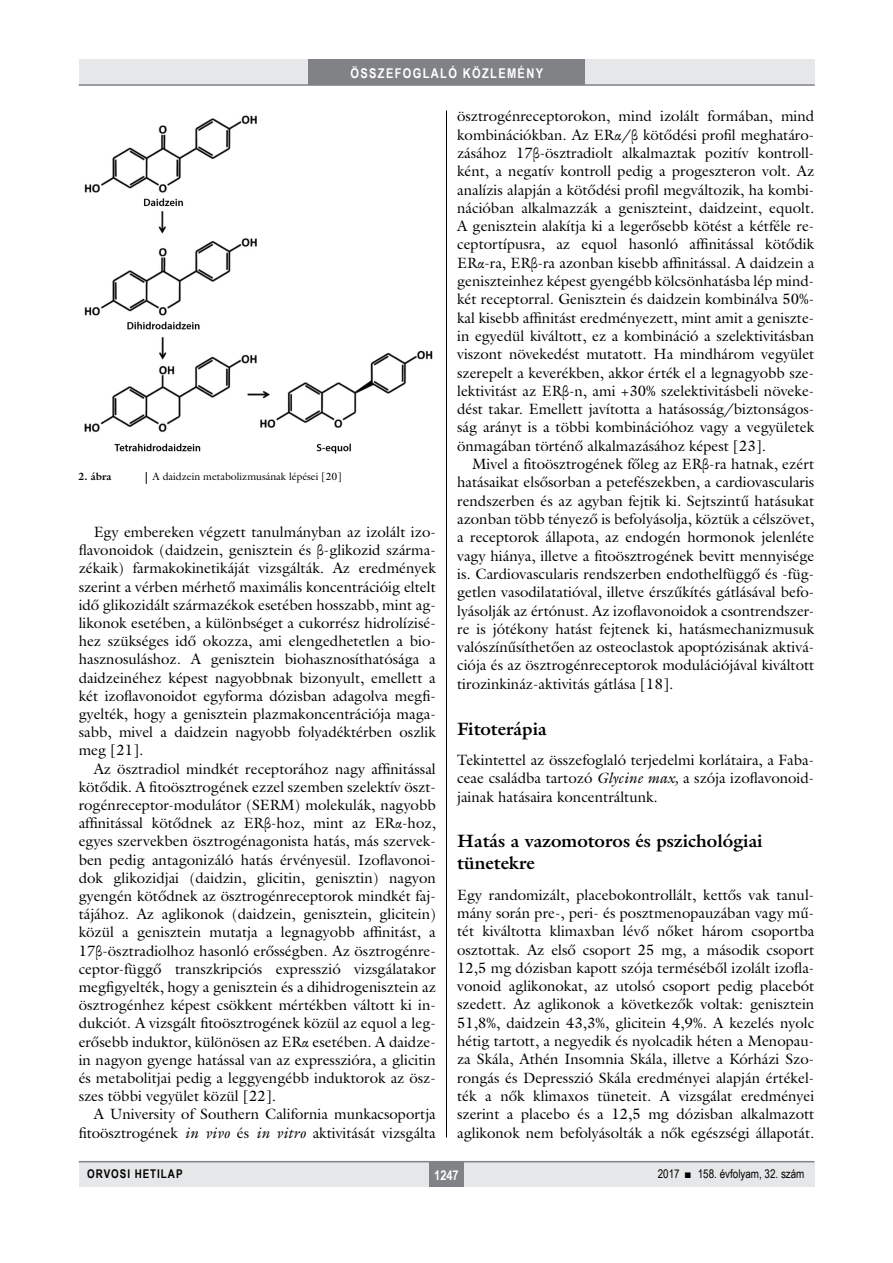
<style>
.page{position:relative;width:893px;height:1263px;background:#fff}
.page>*{position:absolute;margin:0;border:0;box-sizing:border-box;transform-origin:0 0}
.alcimbold{font:700 18px/21.9px "Galliard Reg";color:#000}
.Body_Text{font:15px/18.1px "Galliard Reg";color:#000;text-align:justify}
.Body_tompa{font:15px/18.3px "Galliard Reg";color:#000;text-align:justify}
.t1{font:700 13.5px "Arial Narrow";letter-spacing:.1em;color:#fff}
.t2{font:12px "Arial Narrow";color:#000}
.t3{font:700 12px "Arial Narrow";letter-spacing:.08em;color:#000}
.kepalairas2{font:10.5px "Galliard Reg";color:#000}
.kepalairas1{font:700 10.5px "Galliard Reg";color:#000}
.s1{font-family:"Garamond Premr Pro"}
.s2{font-style:italic}
</style>
<div class="page">
<div style="left:79px;top:1161px;width:735px;height:25px;background:#e6e7e8"></div>
<div style="left:429px;top:1161px;width:34px;height:25px;background:#808285"></div>
<hr style="left:79px;top:1161px;width:735px;height:1px;background:#808285">
<div style="left:79px;top:60px;width:735px;height:25px;background:#e6e7e8"></div>
<div style="left:308px;top:60px;width:277px;height:25px;background:#808285"></div>
<hr style="left:79px;top:84px;width:736px;height:2px;background:#808285">
<hr style="left:446px;top:111px;width:1px;height:1026px;background:#000">
<svg style="left:146px;top:472px;width:1px;height:12px"></svg>
<img style="left:84px;top:115px;width:349px;height:339px">
<p class="t1" style="left:350px;top:63px;width:194px">ÖSSZEFOGLALÓ KÖZLEMÉNY</p>
<p class="kepalairas1" style="left:78px;top:470px;width:35px">2. ábra</p>
<p class="kepalairas2" style="left:153px;top:470px;width:190px">A daidzein metabolizmusának lépései [20]</p>
<p class="Body_Text" style="left:79px;top:522px;width:359px;text-align:left;text-indent:15px">Egy embereken végzett tanulmányban az izolált izo&shy;flavonoidok (daidzein, genisztein és <span class="s1">β</span>-glikozid szárma&shy;zékaik) farmakokinetikáját vizsgálták. Az eredmények szerint a vérben mérhető maximális koncentrációig eltelt idő glikozidált származékok esetében hosszabb, mint ag&shy;likonok esetében, a különbséget a cukorrész hidrolízisé&shy;hez szükséges idő okozza, ami elengedhetetlen a bio&shy;hasznosuláshoz. A genisztein biohasznosíthatósága a daidzeinéhez képest nagyobbnak bizonyult, emellett a két izoflavonoidot egyforma dózisban adagolva megfi&shy;gyelték, hogy a genisztein plazmakoncentrációja maga&shy;sabb, mivel a daidzein nagyobb folyadéktérben oszlik meg [21].</p>
<p class="Body_Text" style="left:79px;top:759px;width:359px;text-indent:15px">Az ösztradiol mindkét receptorához nagy affinitással kötődik. A fitoösztrogének ezzel szemben szelektív öszt&shy;rogénreceptor-modulátor (SERM) molekulák, nagyobb affinitással kötődnek az ER<span class="s1">β</span>-hoz, mint az ER<span class="s1">α</span>-hoz, egyes szervekben ösztrogénagonista hatás, más szervek&shy;ben pedig antagonizáló hatás érvényesül. Izoflavonoi&shy;dok glikozidjai (daidzin, glicitin, genisztin) nagyon gyengén kötődnek az ösztrogénreceptorok mindkét faj&shy;tájához. Az aglikonok (daidzein, genisztein, glicitein) közül a genisztein mutatja a legnagyobb affinitást, a 17<span class="s1">β</span>-ösztradiolhoz hasonló erősségben. Az ösztrogénre&shy;ceptor-függő transzkripciós expresszió vizsgálatakor megfigyelték, hogy a genisztein és a dihidrogenisztein az ösztrogénhez képest csökkent mértékben váltott ki in&shy;dukciót. A vizsgált fitoösztrogének közül az equol a leg&shy;erősebb induktor, különösen az ER<span class="s1">α</span> esetében. A daidze&shy;in nagyon gyenge hatással van az expresszióra, a glicitin és metabolitjai pedig a leggyengébb induktorok az ös - szes többi vegyület közül [22].</p>
<p class="Body_Text" style="left:79px;top:1105px;width:359px;text-align:right">A University of Southern California munkacsoportja fitoösztrogének <span class="s2">in vivo</span> és <span class="s2">in vitro</span> aktivitását vizsgálta</p>
<p class="Body_Text" style="left:457px;top:107px;width:359px">ösztrogénreceptorokon, mind izolált formában, mind kombinációkban. Az ER<span class="s1">α</span>/<span class="s1">β</span> kötődési profil meghatáro&shy;zásához 17<span class="s1">β</span>-ösztradiolt alkalmaztak pozitív kontroll&shy;ként, a negatív kontroll pedig a progeszteron volt. Az analízis alapján a kötődési profil megváltozik, ha kombi&shy;nációban alkalmazzák a geniszteint, daidzeint, equolt.<br>A genisztein alakítja ki a legerősebb kötést a kétféle re&shy;ceptortípusra, az equol hasonló affinitással kötődik ER<span class="s1">α</span>-ra, ER<span class="s1">β</span>-ra azonban kisebb affinitással. A daidzein a geniszteinhez képest gyengébb kölcsönhatásba lép mind&shy;két receptorral. Genisztein és daidzein kombinálva 50%- kal kisebb affinitást eredményezett, mint amit a geniszte&shy;in egyedül kiváltott, ez a kombináció a szelektivitásban viszont növekedést mutatott. Ha mindhárom vegyület szerepelt a keverékben, akkor érték el a legnagyobb sze&shy;lektivitást az ER<span class="s1">β</span>-n, ami +30% szelektivitásbeli növeke&shy;dést takar. Emellett javította a hatásosság/biztonságos&shy;ság arányt is a többi kombinációhoz vagy a vegyületek önmagában történő alkalmazásához képest [23].</p>
<p class="Body_Text" style="left:457px;top:455px;width:359px;text-indent:15px">Mivel a fitoösztrogének főleg az ER<span class="s1">β</span>-ra hatnak, ezért hatásaikat elsősorban a petefészekben, a cardiovascularis rendszerben és az agyban fejtik ki. Sejtszintű hatásukat azonban több tényező is befolyásolja, köztük a célszövet, a receptorok állapota, az endogén hormonok jelenléte vagy hiánya, illetve a fitoösztrogének bevitt mennyisége is. Cardiovascularis rendszerben endothelfüggő és -füg&shy;getlen vasodilatatióval, illetve érszűkítés gátlásával befo&shy;lyásolják az értónust. Az izoflavonoidok a csontrendszer&shy;re is jótékony hatást fejtenek ki, hatásmechanizmusuk valószínűsíthetően az osteoclastok apoptózisának aktivá&shy;ciója és az ösztrogénreceptorok modulációjával kiváltott tirozinkináz-aktivitás gátlása [18].</p>
<p class="alcimbold" style="left:457px;top:717px;width:91px">Fitoterápia</p>
<p class="Body_tompa" style="left:457px;top:750px;width:359px">Tekintettel az összefoglaló terjedelmi korlátaira, a Faba&shy;ceae családba tartozó <span class="s2">Glycine max,</span> a szója izoflavonoid&shy;jainak hatásaira koncentráltunk.</p>
<p class="alcimbold" style="left:457px;top:830px;width:307px">Hatás a vazomotoros és pszichológiai tünetekre</p>
<p class="Body_tompa" style="left:457px;top:885px;width:359px">Egy randomizált, placebokontrollált, kettős vak tanul&shy;mány során pre-, peri- és posztmenopauzában vagy mű&shy;tét kiváltotta klimaxban lévő nőket három csoportba osztottak. Az első csoport 25 mg, a második csoport 12,5 mg dózisban kapott szója terméséből izolált izofla&shy;vonoid aglikonokat, az utolsó csoport pedig placebót szedett. Az aglikonok a következők voltak: genisztein 51,8%, daidzein 43,3%, glicitein 4,9%. A kezelés nyolc hétig tartott, a negyedik és nyolcadik héten a Menopau&shy;za Skála, Athén Insomnia Skála, illetve a Kórházi Szo&shy;rongás és Depresszió Skála eredményei alapján értékel&shy;ték a nők klimaxos tüneteit. A vizsgálat eredményei szerint a placebo és a 12,5 mg dózisban alkalmazott aglikonok nem befolyásolták a nők egészségi állapotát.</p>
<p class="t3" style="left:87px;top:1165px;width:97px">ORVOSI HETILAP</p>
<p class="t1" style="left:434px;top:1165px;width:26px">1247</p>
<p class="t2" style="left:658px;top:1165px;width:148px">2017 ■ 158. évfolyam, 32. szám</p>
</div>
